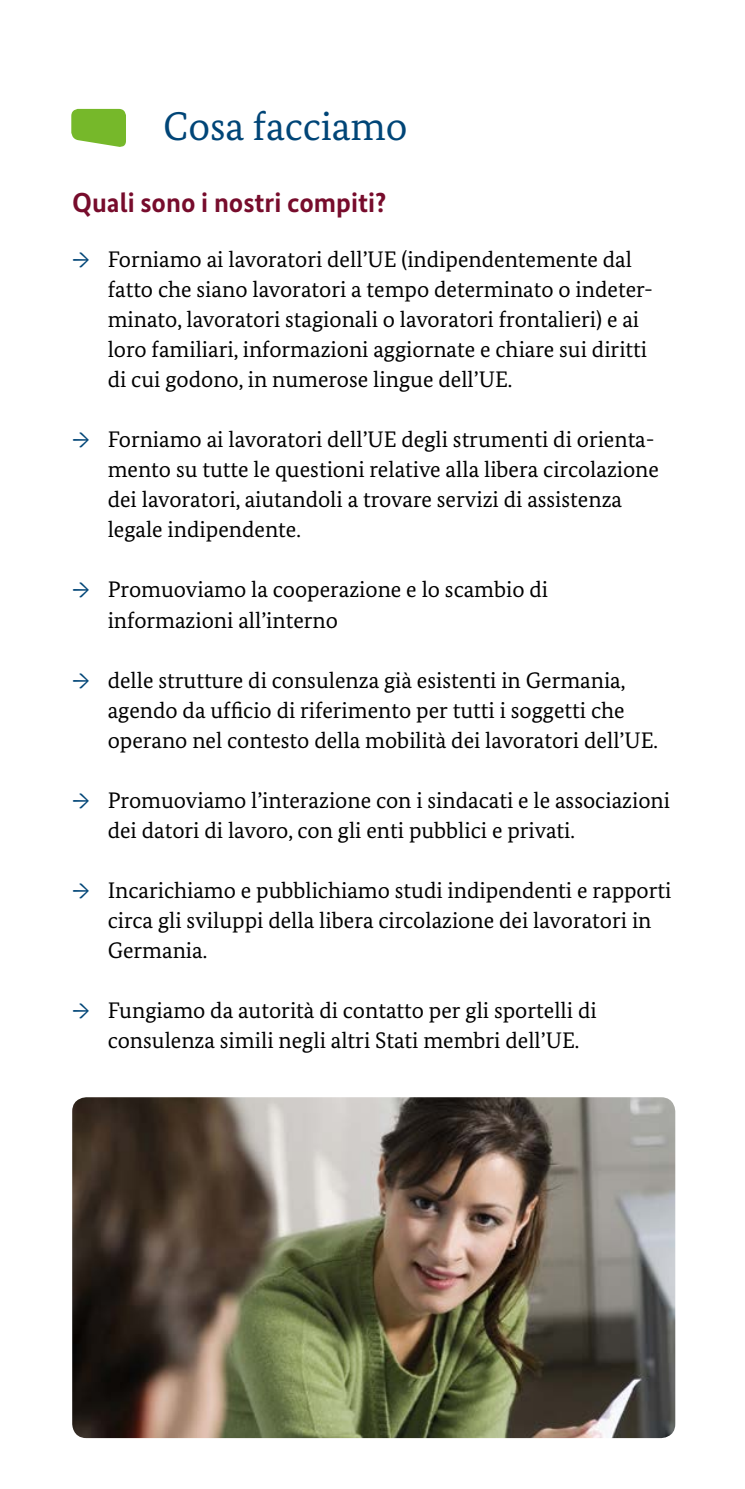
<style>
.page{position:relative;width:745px;height:1489px;background:#fff}
.page>*{position:absolute;margin:0;border:0;box-sizing:border-box;transform-origin:0 0}
.t1{font:40px "Bundes Serif";color:#004577}
.t2{font:700 27.5px "Bundes Sans";color:#770c2c}
.t3{font:22.5px/30px "Bundes Serif";color:#000}
.s1{color:#004577}
</style>
<div class="page">
<svg style="left:71px;top:109px;width:55px;height:38px;background:#85c042"></svg>
<img style="left:72px;top:1097px;width:602px;height:340px">
<h1 class="t1" style="left:163px;top:102px;width:246px">Cosa facciamo</h1>
<h2 class="t2" style="left:72px;top:186px;width:316px">Quali sono i nostri compiti?</h2>
<p class="t3" style="left:108px;top:244px;width:546px;text-indent:-35px"><span class="s1">→</span> Forniamo ai lavoratori dell’UE (indipendentemente dal fatto che siano lavoratori a tempo determinato o indeter&shy;minato, lavoratori stagionali o lavoratori frontalieri) e ai loro familiari, informazioni aggiornate e chiare sui diritti di cui godono, in numerose lingue dell’UE.</p>
<p class="t3" style="left:108px;top:424px;width:552px;text-indent:-35px"><span class="s1">→</span> Forniamo ai lavoratori dell’UE degli strumenti di orienta&shy;mento su tutte le questioni relative alla libera circolazione dei lavoratori, aiutandoli a trovare servizi di assistenza legale indipendente.</p>
<p class="t3" style="left:108px;top:574px;width:441px;text-indent:-35px"><span class="s1">→</span> Promuoviamo la cooperazione e lo scambio di informazioni all’interno</p>
<p class="t3" style="left:108px;top:664px;width:551px;text-indent:-35px"><span class="s1">→</span> delle strutture di consulenza già esistenti in Germania, agendo da ufficio di riferimento per tutti i soggetti che operano nel contesto della mobilità dei lavoratori dell’UE.</p>
<p class="t3" style="left:108px;top:784px;width:563px;text-indent:-35px"><span class="s1">→</span> Promuoviamo l’interazione con i sindacati e le associazioni dei datori di lavoro, con gli enti pubblici e privati.</p>
<p class="t3" style="left:108px;top:874px;width:565px;text-indent:-35px"><span class="s1">→</span> Incarichiamo e pubblichiamo studi indipendenti e rapporti circa gli sviluppi della libera circolazione dei lavoratori in<br>Germania.</p>
<p class="t3" style="left:108px;top:994px;width:490px;text-indent:-35px"><span class="s1">→</span> Fungiamo da autorità di contatto per gli sportelli di consulenza simili negli altri Stati membri dell’UE.</p>
</div>
